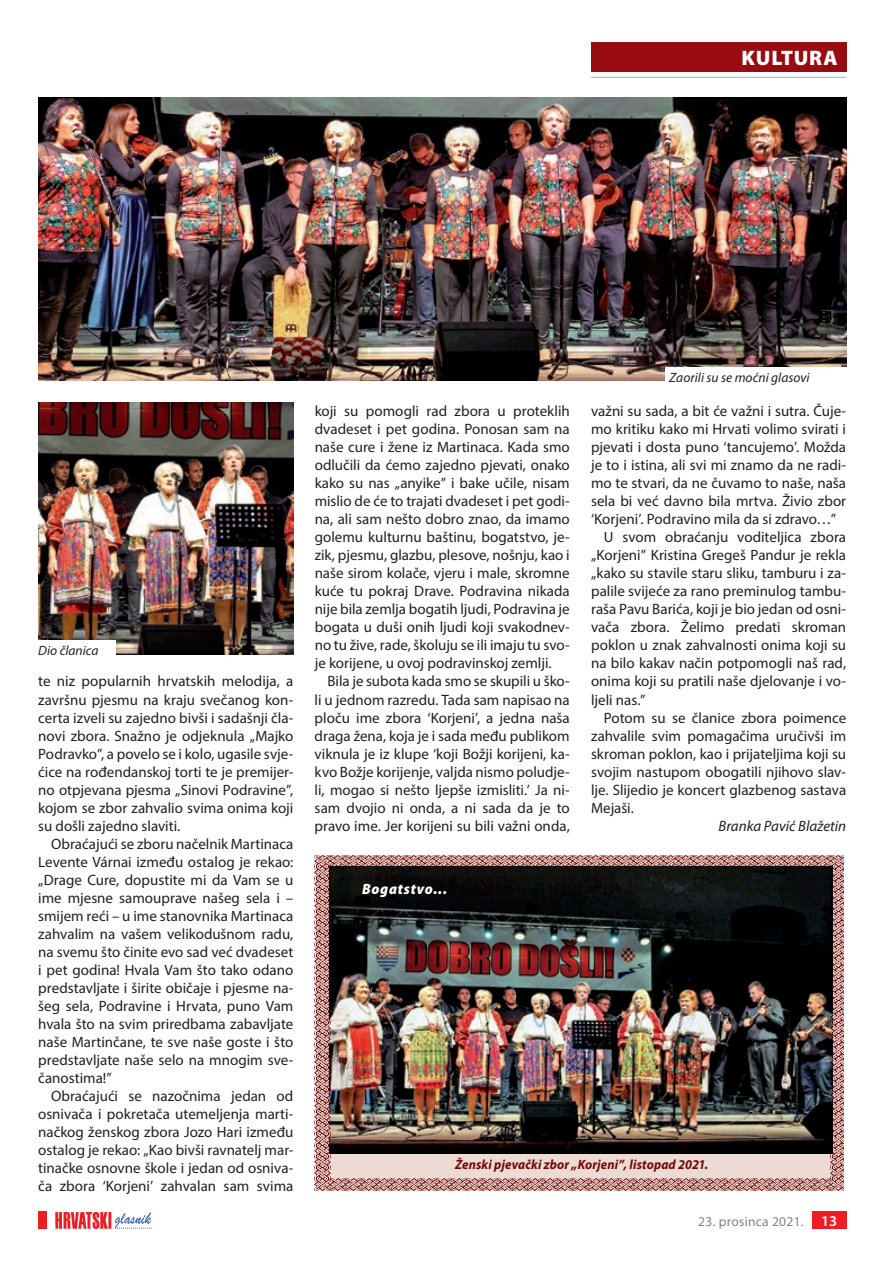
<style>
.page{position:relative;width:893px;height:1263px;background:#fff}
.page>*{position:absolute;margin:0;border:0;box-sizing:border-box;transform-origin:0 0}
.t1{font:900 21px "Myriad Pro";color:#fff}
.t2{font:15px/18px "Myriad Pro";color:#231f20;text-align:justify}
.t3{font:italic 15px "Myriad Pro";letter-spacing:-.005em;color:#231f20}
.t4{font:italic 900 semi-condensed 15px "Myriad Pro";letter-spacing:.05em;color:#fff}
.t5{font:italic 700 13.5px "Myriad Pro";letter-spacing:.01em;color:#730607;scale:.95 1}
.t6{font:italic 13.5px "Myriad Pro";color:#231f20}
.t7{font:13.5px "Myriad Pro";letter-spacing:.02em;color:#808285}
.s1{font-weight:600;font-size:15px;color:#fff}
</style>
<div class="page">
<div style="left:812px;top:1212px;width:34px;height:17px;background:#ee1d23"></div>
<svg style="left:55px;top:1212px;width:97px;height:17px"></svg>
<div style="left:38px;top:1212px;width:9px;height:17px;background:#ee1d23"></div>
<div style="left:591px;top:43px;width:255px;height:29px;background:#970b11"></div>
<hr style="left:591px;top:77px;width:255px;height:1px;background:#a8a9ad">
<img style="left:38px;top:403px;width:255px;height:252px">
<img style="left:38px;top:98px;width:808px;height:282px">
<img style="left:331px;top:867px;width:499px;height:311px">
<img style="left:315px;top:855px;width:529px;height:12px">
<img style="left:830px;top:867px;width:14px;height:323px">
<img style="left:315px;top:1178px;width:515px;height:12px">
<img style="left:315px;top:867px;width:16px;height:311px">
<div style="left:665px;top:367px;width:190px;height:19px;background:#fff"></div>
<div style="left:34px;top:640px;width:82px;height:20px;background:#fff"></div>
<h1 class="t1" style="left:741px;top:44px;width:15px">KULTURA</h1>
<p class="t6" style="left:38px;top:642px;width:62px">Dio članica</p>
<p class="t2" style="left:38px;top:672px;width:257px">te niz popularnih hrvatskih melodija, a završnu pjesmu na kraju svečanog kon&shy;certa izveli su zajedno bivši i sadašnji čla&shy;novi zbora. Snažno je odjeknula „Majko Podravko”, a povelo se i kolo, ugasile svje&shy;ćice na rođendanskoj torti te je premijer&shy;no otpjevana pjesma „Sinovi Podravine”, kojom se zbor zahvalio svima onima koji su došli zajedno slaviti.</p>
<p class="t2" style="left:38px;top:834px;width:257px;text-indent:13px">Obraćajući se zboru načelnik Martinaca Levente Várnai između ostalog je rekao: „Drage Cure, dopustite mi da Vam se u ime mjesne samouprave našeg sela i – smijem reći – u ime stanovnika Martinaca zahvalim na vašem velikodušnom radu, na svemu što činite evo sad već dvadeset i pet godina! Hvala Vam što tako odano predstavljate i širite običaje i pjesme na&shy;šeg sela, Podravine i Hrvata, puno Vam hvala što na svim priredbama zabavljate naše Martinčane, te sve naše goste i što predstavljate naše selo na mnogim sve&shy;čanostima!”</p>
<p class="t2" style="left:38px;top:1086px;width:257px;text-indent:13px">Obraćajući se nazočnima jedan od osnivača i pokretača utemeljenja marti&shy;načkog ženskog zbora Jozo Hari između ostalog je rekao: „Kao bivši ravnatelj mar&shy;tinačke osnovne škole i jedan od osniva&shy;ča zbora ‘Korjeni’ zahvalan sam svima</p>
<p class="t2" style="left:315px;top:402px;width:257px">koji su pomogli rad zbora u proteklih dvadeset i pet godina. Ponosan sam na naše cure i žene iz Martinaca. Kada smo odlučili da ćemo zajedno pjevati, onako kako su nas „anyike” i bake učile, nisam mislio de će to trajati dvadeset i pet godi&shy;na, ali sam nešto dobro znao, da imamo golemu kulturnu baštinu, bogatstvo, je&shy;zik, pjesmu, glazbu, plesove, nošnju, kao i naše sirom kolače, vjeru i male, skromne kuće tu pokraj Drave. Podravina nikada nije bila zemlja bogatih ljudi, Podravina je bogata u duši onih ljudi koji svakodnev&shy;no tu žive, rade, školuju se ili imaju tu svo&shy;je korijene, u ovoj podravinskoj zemlji.</p>
<p class="t2" style="left:315px;top:672px;width:257px;text-indent:13px">Bila je subota kada smo se skupili u ško&shy;li u jednom razredu. Tada sam napisao na ploču ime zbora ‘Korjeni’, a jedna naša draga žena, koja je i sada među publikom viknula je iz klupe ‘koji Božji korijeni, ka&shy;kvo Božje korijenje, valjda nismo poludje&shy;li, mogao si nešto ljepše izmisliti.’ Ja ni&shy;sam dvojio ni onda, a ni sada da je to pravo ime. Jer korijeni su bili važni onda,</p>
<p class="t4" style="left:362px;top:878px;width:86px">Bogatstvo...</p>
<p class="t6" style="left:669px;top:369px;width:142px">Zaorili su se moćni glasovi</p>
<p class="t2" style="left:591px;top:402px;width:257px">važni su sada, a bit će važni i sutra. Čuje-</p>
<p class="t2" style="left:591px;top:420px;width:257px">mo kritiku kako mi Hrvati volimo svirati i</p>
<p class="t2" style="left:591px;top:438px;width:257px">pjevati i dosta puno ‘tancujemo’. Možda</p>
<p class="t2" style="left:591px;top:456px;width:257px">je to i istina, ali svi mi znamo da ne radi-</p>
<p class="t2" style="left:591px;top:474px;width:257px">mo te stvari, da ne čuvamo to naše, naša</p>
<p class="t2" style="left:591px;top:492px;width:257px">sela bi već davno bila mrtva. Živio zbor</p>
<p class="t2" style="left:591px;top:510px;width:246px">‘Korjeni’. Podravino mila da si zdravo…”</p>
<p class="t2" style="left:604px;top:528px;width:244px">U svom obraćanju voditeljica zbora</p>
<p class="t2" style="left:591px;top:546px;width:257px">„Korjeni” Kristina Gregeš Pandur je rekla</p>
<p class="t2" style="left:591px;top:564px;width:257px">„kako su stavile staru sliku, tamburu i za-</p>
<p class="t2" style="left:591px;top:582px;width:257px">palile svijeće za rano preminulog tambu-</p>
<p class="t2" style="left:591px;top:600px;width:257px">raša Pavu Barića, koji je bio jedan od osni-</p>
<p class="t2" style="left:591px;top:618px;width:257px">vača zbora. Želimo predati skroman</p>
<p class="t2" style="left:591px;top:636px;width:257px">poklon u znak zahvalnosti onima koji su</p>
<p class="t2" style="left:591px;top:654px;width:257px">na bilo kakav način potpomogli naš rad,</p>
<p class="t2" style="left:591px;top:672px;width:257px">onima koji su pratili naše djelovanje i vo-</p>
<p class="t2" style="left:591px;top:690px;width:56px">ljeli nas.”</p>
<p class="t2" style="left:604px;top:708px;width:244px">Potom su se članice zbora poimence</p>
<p class="t2" style="left:591px;top:726px;width:257px">zahvalile svim pomagačima uručivši im</p>
<p class="t2" style="left:591px;top:744px;width:257px">skroman poklon, kao i prijateljima koji su</p>
<p class="t2" style="left:591px;top:762px;width:257px">svojim nastupom obogatili njihovo slav-</p>
<p class="t2" style="left:591px;top:780px;width:257px">lje. Slijedio je koncert glazbenog sastava</p>
<p class="t2" style="left:591px;top:798px;width:44px">Mejaši.</p>
<p class="t3" style="left:719px;top:816px;width:129px">Branka Pavić Blažetin</p>
<p class="t5" style="left:455px;top:1156px;width:268px">Ženski pjevački zbor „Korjeni”, listopad 2021.</p>
<p class="t7" style="left:698px;top:1213px;width:140px">23. prosinca 2021. <span class="s1">13</span></p>
</div>
